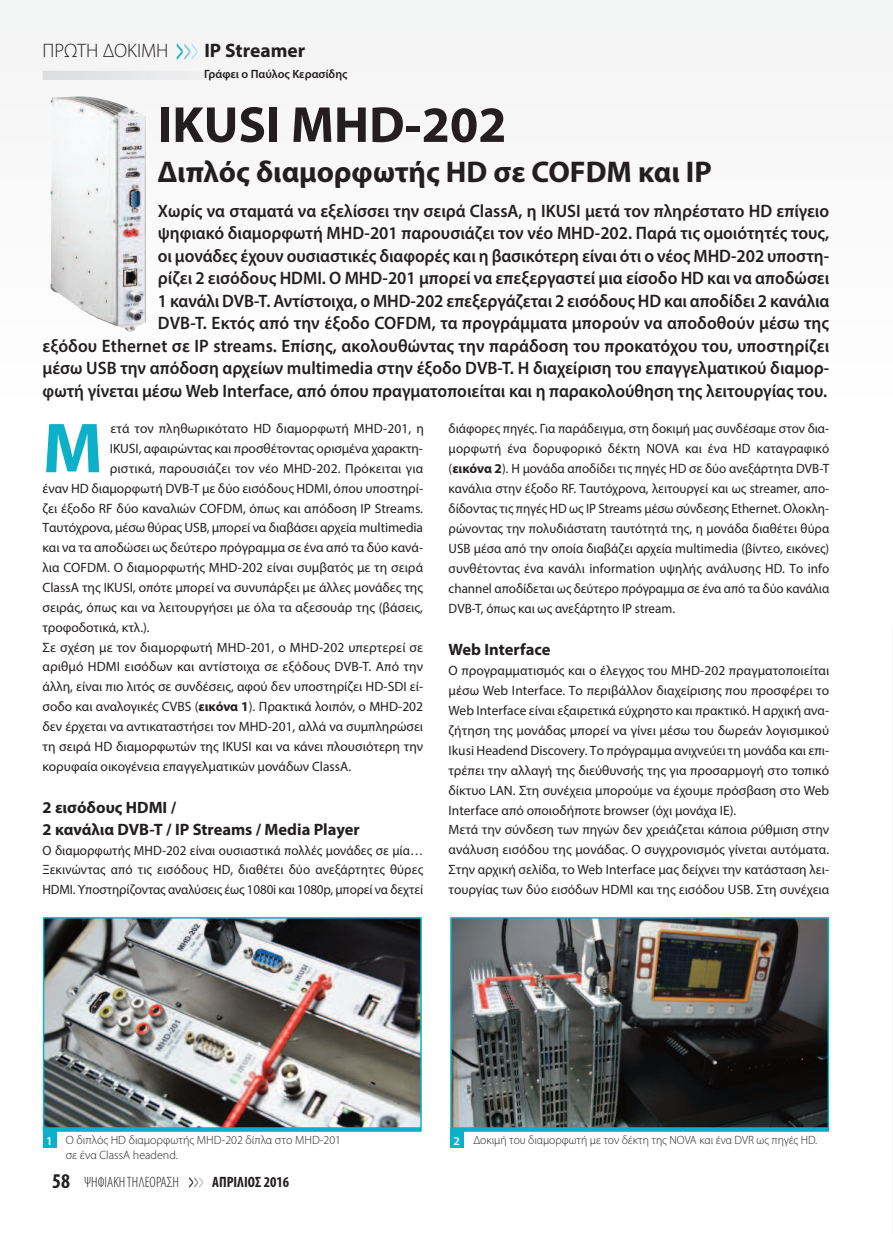
<style>
.page{position:relative;width:893px;height:1234px;background:#fff}
.page>*{position:absolute;margin:0;border:0;box-sizing:border-box;transform-origin:0 0}
.t1{font:700 71.4px "Myriad Pro";color:#0cb0c9}
.t2{font:700 51px "Myriad Pro";color:#231f20}
.t3{font:700 30px "Myriad Pro";color:#231f20}
.t4{font:300 19.5px "Myriad Pro";color:#231f20}
.t5{font:600 18px/22.5px "Myriad Pro";color:#231f20;text-align:right;scale:.96 1}
.t6{font:700 16.5px/22px "Myriad Pro";color:#231f20}
.t7{font:300 condensed 15px "Myriad Pro";color:#231f20}
.t8{font:13.5px/20px "Myriad Pro";color:#231f20;text-align:justify}
.t9{font:300 12px/15px "Myriad Pro";color:#231f20}
.t10{font:600 12px "Myriad Pro";color:#231f20}
.t11{font:600 12px "Myriad Pro";color:#fff}
.s1{font-weight:600;font-size:31.2px;color:#0cb0c9}
.s2{font-weight:600;font-size:31.2px;color:#7ccada}
.s3{font-weight:600;font-size:31.2px;color:#bee2ec}
.s4{font-weight:700}
.s5{font-weight:600;color:#fff}
.s6{font-weight:700;font-size:21px}
.s7{font-weight:600;font-stretch:normal;font-size:20.85px}
.s8{font-weight:600;font-stretch:normal;font-size:20.85px;color:#808285}
.s9{font-weight:600;font-stretch:normal;font-size:20.85px;color:#bcbdc0}
</style>
<div class="page">
<img style="left:46px;top:919px;width:373px;height:207px">
<div style="left:43px;top:916px;width:379px;height:214px;border:2px solid #0cb0c9"></div>
<div style="left:43px;top:1127px;width:14px;height:20px;background:#0cb0c9"></div>
<svg style="left:43px;top:1126px;width:378px;height:5px;background:#2aa5b8"></svg>
<img style="left:453px;top:919px;width:373px;height:207px">
<div style="left:450px;top:916px;width:379px;height:214px;border:2px solid #0cb0c9"></div>
<div style="left:450px;top:1127px;width:14px;height:20px;background:#0cb0c9"></div>
<svg style="left:450px;top:1126px;width:378px;height:5px;background:#1996a8"></svg>
<img style="left:50px;top:96px;width:96px;height:236px">
<h3 class="t4" style="left:43px;top:43px;width:264px">ΠΡΩΤΗ ΔΟΚΙΜΗ <span class="s1">&gt;</span><span class="s2">&gt;</span><span class="s3">&gt;</span> <span class="s4">IP Streamer</span></h3>
<p class="t10" style="left:204px;top:69px;width:145px">Γράφει ο Παύλος Κερασίδης</p>
<h2 class="t2" style="left:158px;top:106px;width:350px">IKUSI MHD-202</h2>
<h3 class="t3" style="left:158px;top:160px;width:556px">Διπλός διαμορφωτής HD σε COFDM και IP</h3>
<p class="t5" style="left:43px;top:201px;width:821px">Χωρίς να σταματά να εξελίσσει την σειρά ClassA, η IKUSI μετά τον πληρέστατο HD επίγειο<br>ψηφιακό διαμορφωτή MHD-201 παρουσιάζει τον νέο MHD-202. Παρά τις ομοιότητές τους,<br>οι μονάδες έχουν ουσιαστικές διαφορές και η βασικότερη είναι ότι ο νέος MHD-202 υποστη-<br>ρίζει 2 εισόδους HDMI. Ο MHD-201 μπορεί να επεξεργαστεί μια είσοδο HD και να αποδώσει<br>1 κανάλι DVB-T. Αντίστοιχα, ο MHD-202 επεξεργάζεται 2 εισόδους HD και αποδίδει 2 κανάλια<br>DVB-T. Εκτός από την έξοδο COFDM, τα προγράμματα μπορούν να αποδοθούν μέσω της<br>εξόδου Ethernet σε IP streams. Επίσης, ακολουθώντας την παράδοση του προκατόχου του, υποστηρίζει μέσω USB την απόδοση αρχείων multimedia στην έξοδο DVB-T. Η διαχείριση του επαγγελματικού διαμορ&shy;φωτή γίνεται μέσω Web Interface, από όπου πραγματοποιείται και η παρακολούθηση της λειτουργίας του.</p>
<h1 class="t1" style="left:43px;top:421px;width:62px">Μ</h1>
<p class="t8" style="left:111px;top:419px;width:315px">ετά τον πληθωρικότατο HD διαμορφωτή MHD-201, η</p>
<p class="t8" style="left:110px;top:439px;width:315px">IKUSI, αφαιρώντας και προσθέτοντας ορισμένα χαρακτη-</p>
<p class="t8" style="left:110px;top:459px;width:315px">ριστικά, παρουσιάζει τον νέο MHD-202. Πρόκειται για</p>
<p class="t8" style="left:43px;top:479px;width:382px">έναν HD διαμορφωτή DVB-T με δύο εισόδους HDMI, όπου υποστηρί-</p>
<p class="t8" style="left:43px;top:499px;width:382px">ζει έξοδο RF δύο καναλιών COFDM, όπως και απόδοση IP Streams.</p>
<p class="t8" style="left:43px;top:519px;width:382px">Ταυτόχρονα, μέσω θύρας USB, μπορεί να διαβάσει αρχεία multimedia</p>
<p class="t8" style="left:43px;top:538px;width:382px">και να τα αποδώσει ως δεύτερο πρόγραμμα σε ένα από τα δύο κανά-</p>
<p class="t8" style="left:43px;top:558px;width:382px">λια COFDM. Ο διαμορφωτής MHD-202 είναι συμβατός με τη σειρά</p>
<p class="t8" style="left:43px;top:578px;width:382px">ClassA της IKUSI, οπότε μπορεί να συνυπάρξει με άλλες μονάδες της</p>
<p class="t8" style="left:43px;top:598px;width:382px">σειράς, όπως και να λειτουργήσει με όλα τα αξεσουάρ της (βάσεις,</p>
<p class="t8" style="left:43px;top:618px;width:109px">τροφοδοτικά, κτλ.).</p>
<p class="t8" style="left:43px;top:638px;width:382px">Σε σχέση με τον διαμορφωτή MHD-201, ο MHD-202 υπερτερεί σε</p>
<p class="t8" style="left:43px;top:657px;width:382px">αριθμό HDMI εισόδων και αντίστοιχα σε εξόδους DVB-T. Από την</p>
<p class="t8" style="left:43px;top:677px;width:382px">άλλη, είναι πιο λιτός σε συνδέσεις, αφού δεν υποστηρίζει HD-SDI εί-</p>
<p class="t8" style="left:43px;top:697px;width:382px">σοδο και αναλογικές CVBS (<span class="s4">εικόνα 1</span>). Πρακτικά λοιπόν, ο MHD-202</p>
<p class="t8" style="left:43px;top:717px;width:382px">δεν έρχεται να αντικαταστήσει τον MHD-201, αλλά να συμπληρώσει</p>
<p class="t8" style="left:43px;top:737px;width:382px">τη σειρά HD διαμορφωτών της IKUSI και να κάνει πλουσιότερη την</p>
<p class="t8" style="left:43px;top:757px;width:310px">κορυφαία οικογένεια επαγγελματικών μονάδων ClassA.</p>
<p class="t6" style="left:43px;top:797px;width:319px">2 εισόδους HDMI /<br>2 κανάλια DVB-T / IP Streams / Media Player</p>
<p class="t8" style="left:43px;top:841px;width:382px">Ο διαμορφωτής MHD-202 είναι ουσιαστικά πολλές μονάδες σε μία… Ξεκινώντας από τις εισόδους HD, διαθέτει δύο ανεξάρτητες θύρες HDMI. Υποστηρίζοντας αναλύσεις έως 1080i και 1080p, μπορεί να δεχτεί</p>
<p class="t8" style="left:449px;top:419px;width:382px">διάφορες πηγές. Για παράδειγμα, στη δοκιμή μας συνδέσαμε στον δια&shy;μορφωτή ένα δορυφορικό δέκτη NOVA και ένα HD καταγραφικό (<span class="s4">εικόνα 2</span>). Η μονάδα αποδίδει τις πηγές HD σε δύο ανεξάρτητα DVB-T κανάλια στην έξοδο RF. Ταυτόχρονα, λειτουργεί και ως streamer, απο&shy;δίδοντας τις πηγές HD ως IP Streams μέσω σύνδεσης Ethernet. Ολοκλη&shy;ρώνοντας την πολυδιάστατη ταυτότητά της, η μονάδα διαθέτει θύρα USB μέσα από την οποία διαβάζει αρχεία multimedia (βίντεο, εικόνες) συνθέτοντας ένα κανάλι information υψηλής ανάλυσης HD. Το info channel αποδίδεται ως δεύτερο πρόγραμμα σε ένα από τα δύο κανάλια DVB-T, όπως και ως ανεξάρτητο IP stream.</p>
<p class="t6" style="left:449px;top:639px;width:103px">Web Interface</p>
<p class="t8" style="left:449px;top:661px;width:382px;text-align:left">Ο προγραμματισμός και ο έλεγχος του MHD-202 πραγματοποιείται μέσω Web Interface. Το περιβάλλον διαχείρισης που προσφέρει το Web Interface είναι εξαιρετικά εύχρηστο και πρακτικό. Η αρχική ανα&shy;ζήτηση της μονάδας μπορεί να γίνει μέσω του δωρεάν λογισμικού Ikusi Headend Discovery. Το πρόγραμμα ανιχνεύει τη μονάδα και επι&shy;τρέπει την αλλαγή της διεύθυνσής της για προσαρμογή στο τοπικό δίκτυο LAN. Στη συνέχεια μπορούμε να έχουμε πρόσβαση στο Web Interface από οποιοδήποτε browser (όχι μονάχα IE).<br>Μετά την σύνδεση των πηγών δεν χρειάζεται κάποια ρύθμιση στην ανάλυση εισόδου της μονάδας. Ο συγχρονισμός γίνεται αυτόματα.<br>Στην αρχική σελίδα, το Web Interface μας δείχνει την κατάσταση λει&shy;τουργίας των δύο εισόδων HDMI και της εισόδου USB. Στη συνέχεια</p>
<p class="t11" style="left:46px;top:1135px;width:8px">1</p>
<p class="t9" style="left:453px;top:1133px;width:365px"><span class="s5">2</span> Δοκιμή του διαμορφωτή με τον δέκτη της NOVA και ένα DVR ως πηγές HD.</p>
<p class="t9" style="left:66px;top:1133px;width:277px">Ο διπλός HD διαμορφωτής MHD-202 δίπλα στο MHD-201 σε ένα ClassA headend.</p>
<p class="t7" style="left:52px;top:1176px;width:239px"><span class="s6">58</span> ΨΗΦΙΑΚΗΤΗΛΕΟΡΑΣΗ <span class="s7">&gt;</span><span class="s8">&gt;</span><span class="s9">&gt;</span> <span class="s4">ΑΠΡΙΛΙΟΣ 2016</span></p>
</div>
